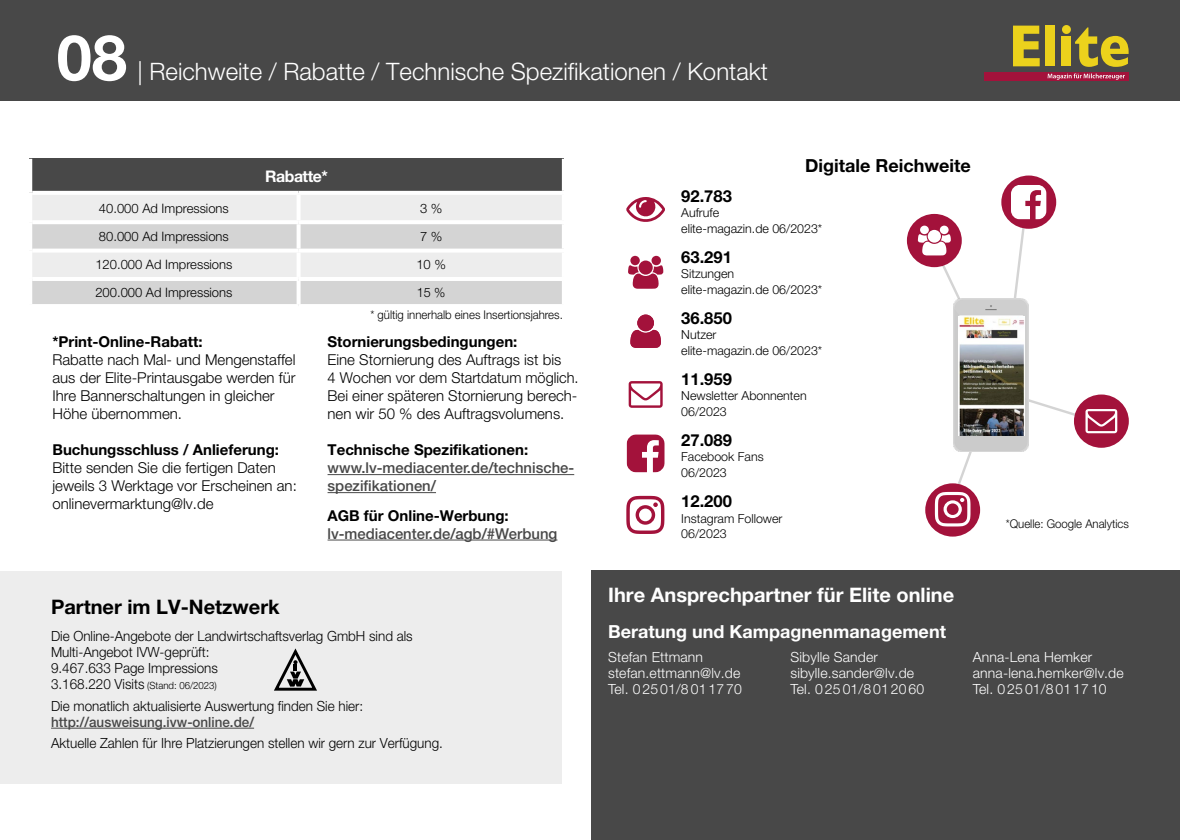
<style>
.page{position:relative;width:1180px;height:840px;background:#fff}
.page>*{position:absolute;margin:0;border:0;box-sizing:border-box;transform-origin:0 0}
.t1{font:700 63.2px "Helvetica Neue LT Pro";color:#fff}
.t2{font:300 24px "Helvetica Neue LT Pro";color:#fff}
.t3{font:700 20px "Helvetica Neue LT Pro";color:#fff}
.t4{font:700 20px "Helvetica Neue LT Pro";color:#000}
.t5{font:700 18px "Helvetica Neue LT Pro";color:#fff}
.t6{font:700 18px "Helvetica Neue LT Pro";color:#000}
.t7{font:700 16.6px "Helvetica Neue LT Pro";color:#000}
.t8{font:700 16px "Helvetica Neue LT Pro";letter-spacing:-.03em;color:#fff}
.t9{font:300 15px/18px "Helvetica Neue LT Pro";color:#000}
.t10{font:700 15px "Helvetica Neue LT Pro";color:#000}
.t11{font:500 15px/18px "Helvetica Neue LT Pro";color:#484848}
.t12{font:300 14px/16px "Helvetica Neue LT Pro";color:#000;scale:.96 1}
.t13{font:300 14px/16px "Helvetica Neue LT Pro";letter-spacing:.01em;color:#fff}
.t14{font:500 14px "Helvetica Neue LT Pro";color:#484848;scale:.96 1}
.t15{font:300 13px "Helvetica Neue LT Pro";color:#000}
.t16{font:300 12.4px/15.6px "Helvetica Neue LT Pro";color:#000}
.t17{font:300 12px "Helvetica Neue LT Pro";color:#000;scale:.95 1}
.s1{font-size:10px}
</style>
<div class="page">
<div style="left:0;top:0;width:1179px;height:101px;background:#484848"></div>
<div style="left:983px;top:72px;width:145px;height:9px;background:#a3123b"></div>
<svg style="left:1047px;top:73px;width:77px;height:7px"></svg>
<div style="left:1045px;top:26px;width:9px;height:40px;background:#ecd21c"></div>
<svg style="left:1075px;top:27px;width:53px;height:40px"></svg>
<div style="left:1061px;top:36px;width:9px;height:30px;background:#ecd21c"></div>
<svg style="left:1013px;top:26px;width:26px;height:40px"></svg>
<svg style="left:1061px;top:25px;width:9px;height:9px"></svg>
<div style="left:906px;top:214px;width:55px;height:53px;background:#a3123b;border-radius:50%"></div>
<svg style="left:927px;top:230px;width:13px;height:12px"></svg>
<svg style="left:917px;top:234px;width:49px;height:65px"></svg>
<svg style="left:919px;top:225px;width:9px;height:9px"></svg>
<svg style="left:939px;top:225px;width:9px;height:9px"></svg>
<div style="left:1073px;top:394px;width:55px;height:53px;background:#a3123b;border-radius:50%"></div>
<svg style="left:1028px;top:394px;width:89px;height:39px"></svg>
<div style="left:1001px;top:175px;width:55px;height:54px;background:#a3123b;border-radius:50%"></div>
<svg style="left:1010px;top:185px;width:36px;height:122px"></svg>
<div style="left:925px;top:483px;width:54px;height:53px;background:#a3123b;border-radius:50%"></div>
<svg style="left:934px;top:451px;width:46px;height:75px"></svg>
<svg style="left:626px;top:197px;width:39px;height:25px"></svg>
<svg style="left:638px;top:260px;width:14px;height:14px"></svg>
<svg style="left:628px;top:265px;width:35px;height:23px"></svg>
<div style="left:630px;top:256px;width:9px;height:9px;background:#a3123b;border-radius:50%"></div>
<div style="left:651px;top:256px;width:10px;height:9px;background:#a3123b;border-radius:50%"></div>
<svg style="left:630px;top:315px;width:31px;height:33px"></svg>
<div style="left:637px;top:314px;width:17px;height:17px;background:#a3123b;border-radius:50%"></div>
<svg style="left:628px;top:381px;width:34px;height:26px"></svg>
<svg style="left:626px;top:434px;width:38px;height:38px"></svg>
<svg style="left:626px;top:495px;width:38px;height:38px"></svg>
<div style="left:0;top:570px;width:561px;height:212px;background:#ededed"></div>
<hr style="left:51px;top:727px;width:203px;height:1px;background:#484848">
<svg style="left:274px;top:648px;width:43px;height:42px"></svg>
<hr style="left:327px;top:474px;width:247px;height:1px;background:#484848">
<hr style="left:327px;top:492px;width:109px;height:1px;background:#484848">
<hr style="left:327px;top:539px;width:230px;height:1px;background:#484848">
<div style="left:29px;top:159px;width:535px;height:34px;background:#484848"></div>
<div style="left:32px;top:195px;width:530px;height:25px;background:#ededed"></div>
<svg style="left:32px;top:224px;width:530px;height:80px;background:#ddd"></svg>
<div style="left:26px;top:159px;width:6px;height:34px;background:#fff"></div>
<hr style="left:296px;top:195px;width:4px;height:25px;background:#fff">
<svg style="left:296px;top:224px;width:4px;height:24px"></svg>
<svg style="left:32px;top:248px;width:266px;height:4px"></svg>
<svg style="left:298px;top:248px;width:265px;height:4px"></svg>
<hr style="left:296px;top:252px;width:4px;height:25px;background:#fff">
<hr style="left:32px;top:277px;width:266px;height:4px;background:#fff">
<hr style="left:298px;top:277px;width:268px;height:4px;background:#fff">
<svg style="left:296px;top:281px;width:4px;height:23px"></svg>
<hr style="left:562px;top:159px;width:4px;height:32px;background:#fff">
<hr style="left:32px;top:191px;width:266px;height:4px;background:#fff">
<hr style="left:298px;top:191px;width:268px;height:4px;background:#fff">
<div style="left:591px;top:570px;width:588px;height:269px;background:#484848"></div>
<img style="left:953px;top:299px;width:75px;height:152px">
<img style="left:958px;top:316px;width:66px;height:119px">
<h1 class="t1" style="left:57px;top:18px;width:72px">08</h1>
<h2 class="t2" style="left:137px;top:56px;width:631px">| Reichweite / Rabatte / Technische Spezifikationen / Kontakt</h2>
<p class="t8" style="left:265px;top:166px;width:64px">Rabatte*</p>
<p class="t6" style="left:805px;top:154px;width:167px">Digitale Reichweite</p>
<p class="t15" style="left:99px;top:200px;width:131px">40.000 Ad Impressions</p>
<p class="t15" style="left:420px;top:200px;width:24px">3 %</p>
<p class="t15" style="left:99px;top:228px;width:131px">80.000 Ad Impressions</p>
<p class="t15" style="left:420px;top:228px;width:24px">7 %</p>
<p class="t15" style="left:95px;top:257px;width:139px">120.000 Ad Impressions</p>
<p class="t15" style="left:416px;top:257px;width:31px">10 %</p>
<p class="t15" style="left:95px;top:284px;width:139px">200.000 Ad Impressions</p>
<p class="t15" style="left:417px;top:284px;width:30px">15 %</p>
<p class="t10" style="left:52px;top:332px;width:151px">*Print-Online-Rabatt:</p>
<p class="t9" style="left:52px;top:350px;width:244px">Rabatte nach Mal- und Mengenstaffel aus der Elite-Printausgabe werden für<br>Ihre Bannerschaltungen in gleicher<br>Höhe übernommen.</p>
<p class="t10" style="left:52px;top:440px;width:228px">Buchungsschluss / Anlieferung:</p>
<p class="t9" style="left:52px;top:458px;width:246px">Bitte senden Sie die fertigen Daten jeweils 3 Werktage vor Erscheinen an: onlinevermarktung@lv.de</p>
<p class="t17" style="left:370px;top:308px;width:204px">* gültig innerhalb eines Insertionsjahres.</p>
<p class="t10" style="left:327px;top:332px;width:191px">Stornierungsbedingungen:</p>
<p class="t9" style="left:327px;top:350px;width:252px">Eine Stornierung des Auftrags ist bis<br>4 Wochen vor dem Startdatum möglich.<br>Bei einer späteren Stornierung berech&shy;nen wir 50 % des Auftragsvolumens.</p>
<p class="t10" style="left:327px;top:440px;width:202px">Technische Spezifikationen:</p>
<p class="t11" style="left:327px;top:458px;width:248px">www.lv-mediacenter.de/technische&shy;spezifikationen/</p>
<p class="t10" style="left:327px;top:505px;width:183px">AGB für Online-Werbung:</p>
<p class="t11" style="left:327px;top:523px;width:231px">lv-mediacenter.de/agb/#Werbung</p>
<p class="t7" style="left:681px;top:185px;width:52px">92.783</p>
<p class="t16" style="left:681px;top:204px;width:143px">Aufrufe<br>elite-magazin.de 06/2023*</p>
<p class="t7" style="left:681px;top:246px;width:52px">63.291</p>
<p class="t16" style="left:681px;top:265px;width:143px">Sitzungen elite-magazin.de 06/2023*</p>
<p class="t7" style="left:681px;top:307px;width:52px">36.850</p>
<p class="t16" style="left:681px;top:326px;width:143px">Nutzer<br>elite-magazin.de 06/2023*</p>
<p class="t7" style="left:681px;top:368px;width:52px">11.959</p>
<p class="t16" style="left:681px;top:387px;width:127px">Newsletter Abonnenten<br>06/2023</p>
<p class="t7" style="left:681px;top:429px;width:52px">27.089</p>
<p class="t16" style="left:681px;top:448px;width:84px">Facebook Fans<br>06/2023</p>
<p class="t7" style="left:681px;top:490px;width:52px">12.200</p>
<p class="t16" style="left:681px;top:509px;width:103px">Instagram Follower<br>06/2023</p>
<p class="t17" style="left:1005px;top:516px;width:131px">*Quelle: Google Analytics</p>
<h3 class="t4" style="left:51px;top:593px;width:230px">Partner im LV-Netzwerk</h3>
<p class="t12" style="left:51px;top:627px;width:378px">Die Online-Angebote der Landwirtschaftsverlag GmbH sind als Multi-Angebot IVW-geprüft:<br>9.467.633 Page Impressions<br>3.168.220 Visits <span class="s1">(Stand: 06/2023)</span></p>
<p class="t12" style="left:51px;top:697px;width:326px">Die monatlich aktualisierte Auswertung finden Sie hier:</p>
<p class="t14" style="left:51px;top:713px;width:213px">http://ausweisung.ivw-online.de/</p>
<p class="t12" style="left:51px;top:734px;width:409px">Aktuelle Zahlen für Ihre Platzierungen stellen wir gern zur Verfügung.</p>
<h3 class="t3" style="left:608px;top:582px;width:347px">Ihre Ansprechpartner für Elite online</h3>
<p class="t5" style="left:608px;top:619px;width:339px">Beratung und Kampagnenmanagement</p>
<p class="t13" style="left:608px;top:648px;width:135px">Stefan Ettmann stefan.ettmann@lv.de<br>Tel. 0 25 01/8 01 17 70</p>
<p class="t13" style="left:790px;top:648px;width:135px">Sibylle Sander sibylle.sander@lv.de<br>Tel. 0 25 01/8 01 20 60</p>
<p class="t13" style="left:972px;top:648px;width:152px">Anna-Lena Hemker anna-lena.hemker@lv.de<br>Tel. 0 25 01/8 01 17 10</p>
</div>
